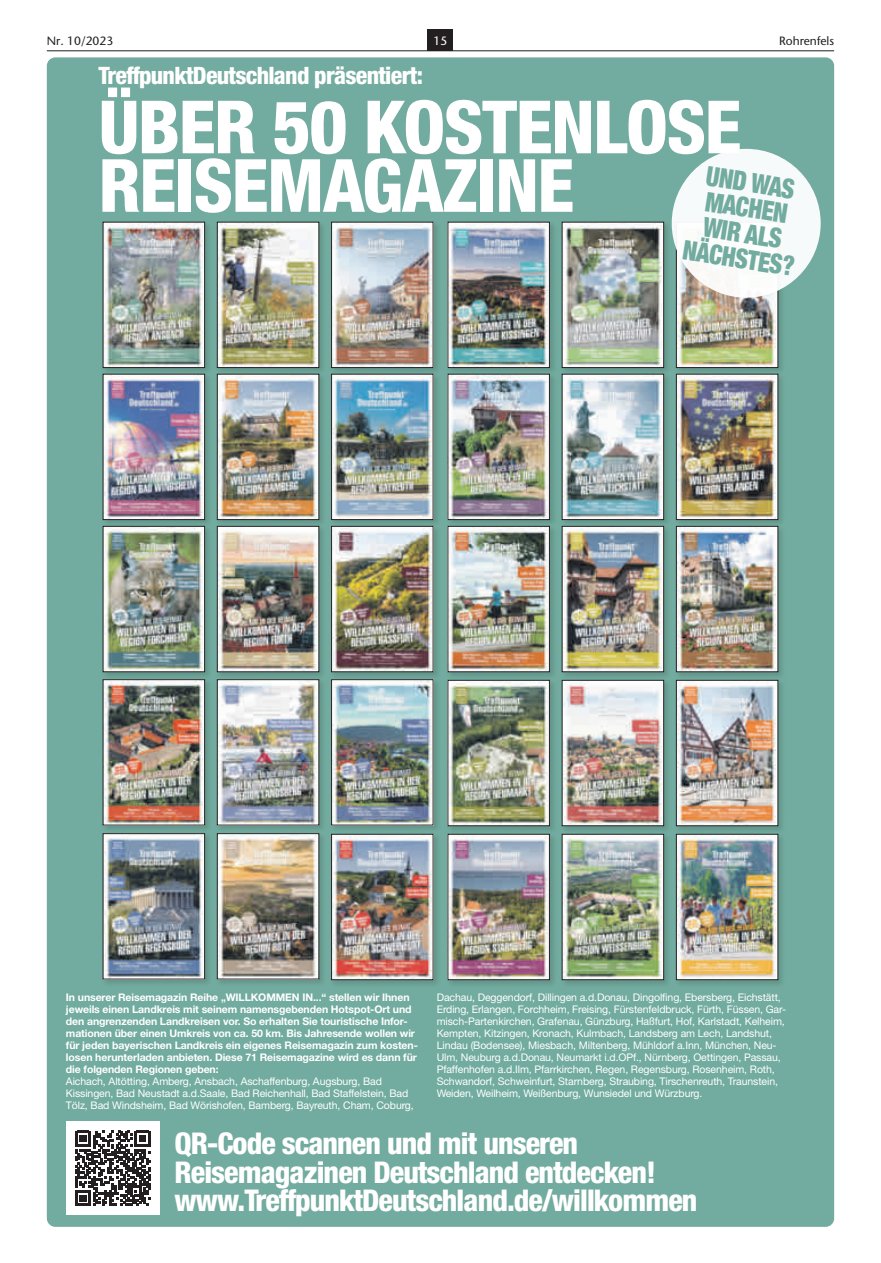
<style>
.page{position:relative;width:881px;height:1263px;background:#fff}
.page>*{position:absolute;margin:0;border:0;box-sizing:border-box;transform-origin:0 0}
.t1{font:800 condensed 73.5px/58.5px "Helvetica Neue LT";letter-spacing:-.02em;color:#fff}
.t2{font:800 condensed 30px/28.5px "Helvetica Neue LT";letter-spacing:-.03em;color:#fff}
.t3{font:900 condensed 27px/25.5px "Helvetica Neue";color:#72ab9f;text-align:center;scale:.9 1}
.t4{font:800 condensed 24px "Helvetica Neue LT";letter-spacing:-.03em;color:#fff}
.t5{font:12px "Stone Sans LT";color:#231f20}
.t6{font:12px "Stone Sans LT";color:#fff}
.t7{font:10.5px/12px "Helvetica Neue LT";letter-spacing:-.01em;color:#fff}
.t8{font:700 10.5px/12px "Helvetica Neue LT";letter-spacing:-.01em;color:#fff}
</style>
<div class="page">
<div style="left:427px;top:29px;width:26px;height:22px;background:#231f20"></div>
<hr style="left:47px;top:51px;width:786px;height:1px;background:#231f20">
<div style="left:47px;top:57px;width:786px;height:1170px;background:#72ab9f;border-radius:9px"></div>
<div style="left:66px;top:1121px;width:93px;height:94px;background:#fff"></div>
<svg style="left:75px;top:1131px;width:75px;height:75px"></svg>
<div style="left:101px;top:220px;width:111px;height:156px;background:#231f20;opacity:.15"></div>
<img style="left:105px;top:224px;width:98px;height:142px">
<div style="left:103px;top:222px;width:102px;height:146px;border:1px solid #231f20"></div>
<div style="left:215px;top:220px;width:111px;height:156px;background:#231f20;opacity:.15"></div>
<img style="left:219px;top:224px;width:98px;height:142px">
<div style="left:217px;top:222px;width:102px;height:146px;border:1px solid #231f20"></div>
<div style="left:329px;top:220px;width:111px;height:156px;background:#231f20;opacity:.15"></div>
<img style="left:333px;top:224px;width:98px;height:142px">
<div style="left:331px;top:222px;width:102px;height:146px;border:1px solid #231f20"></div>
<div style="left:445px;top:220px;width:112px;height:156px;background:#231f20;opacity:.15"></div>
<img style="left:449px;top:224px;width:98px;height:142px">
<div style="left:560px;top:220px;width:111px;height:156px;background:#231f20;opacity:.15"></div>
<img style="left:563px;top:224px;width:98px;height:142px">
<div style="left:674px;top:220px;width:111px;height:156px;background:#231f20;opacity:.15"></div>
<img style="left:677px;top:254px;width:99px;height:112px">
<div style="left:675px;top:222px;width:103px;height:146px;border:1px solid #231f20"></div>
<div style="left:101px;top:372px;width:111px;height:156px;background:#231f20;opacity:.15"></div>
<img style="left:105px;top:376px;width:98px;height:142px">
<div style="left:103px;top:374px;width:102px;height:146px;border:1px solid #231f20"></div>
<div style="left:215px;top:372px;width:111px;height:156px;background:#231f20;opacity:.15"></div>
<img style="left:219px;top:376px;width:98px;height:142px">
<div style="left:217px;top:374px;width:102px;height:146px;border:1px solid #231f20"></div>
<div style="left:329px;top:372px;width:111px;height:156px;background:#231f20;opacity:.15"></div>
<img style="left:333px;top:376px;width:98px;height:142px">
<div style="left:331px;top:374px;width:102px;height:146px;border:1px solid #231f20"></div>
<div style="left:445px;top:372px;width:112px;height:156px;background:#231f20;opacity:.15"></div>
<img style="left:449px;top:376px;width:98px;height:142px">
<div style="left:560px;top:372px;width:111px;height:156px;background:#231f20;opacity:.15"></div>
<img style="left:563px;top:376px;width:98px;height:142px">
<div style="left:674px;top:372px;width:111px;height:156px;background:#231f20;opacity:.15"></div>
<img style="left:677px;top:376px;width:99px;height:142px">
<div style="left:675px;top:374px;width:103px;height:146px;border:1px solid #231f20"></div>
<div style="left:101px;top:524px;width:111px;height:156px;background:#231f20;opacity:.15"></div>
<img style="left:105px;top:528px;width:98px;height:142px">
<div style="left:103px;top:526px;width:102px;height:146px;border:1px solid #231f20"></div>
<div style="left:215px;top:524px;width:111px;height:156px;background:#231f20;opacity:.15"></div>
<img style="left:219px;top:528px;width:98px;height:142px">
<div style="left:217px;top:526px;width:102px;height:146px;border:1px solid #231f20"></div>
<div style="left:329px;top:524px;width:111px;height:156px;background:#231f20;opacity:.15"></div>
<img style="left:333px;top:528px;width:98px;height:142px">
<div style="left:331px;top:526px;width:102px;height:146px;border:1px solid #231f20"></div>
<div style="left:445px;top:524px;width:112px;height:156px;background:#231f20;opacity:.15"></div>
<img style="left:449px;top:528px;width:98px;height:142px">
<div style="left:447px;top:526px;width:102px;height:146px;border:1px solid #231f20"></div>
<div style="left:560px;top:524px;width:111px;height:156px;background:#231f20;opacity:.15"></div>
<img style="left:563px;top:528px;width:98px;height:142px">
<div style="left:561px;top:526px;width:102px;height:146px;border:1px solid #231f20"></div>
<div style="left:674px;top:524px;width:111px;height:156px;background:#231f20;opacity:.15"></div>
<img style="left:677px;top:528px;width:99px;height:142px">
<div style="left:675px;top:526px;width:103px;height:146px;border:1px solid #231f20"></div>
<div style="left:101px;top:678px;width:111px;height:155px;background:#231f20;opacity:.15"></div>
<img style="left:105px;top:681px;width:98px;height:142px">
<div style="left:103px;top:679px;width:102px;height:146px;border:1px solid #231f20"></div>
<div style="left:215px;top:678px;width:111px;height:155px;background:#231f20;opacity:.15"></div>
<img style="left:219px;top:681px;width:98px;height:142px">
<div style="left:217px;top:679px;width:102px;height:146px;border:1px solid #231f20"></div>
<div style="left:329px;top:678px;width:111px;height:155px;background:#231f20;opacity:.15"></div>
<img style="left:333px;top:681px;width:98px;height:142px">
<div style="left:331px;top:679px;width:102px;height:146px;border:1px solid #231f20"></div>
<div style="left:445px;top:678px;width:112px;height:156px;background:#231f20;opacity:.15"></div>
<img style="left:449px;top:682px;width:98px;height:142px">
<div style="left:447px;top:680px;width:102px;height:146px;border:1px solid #231f20"></div>
<div style="left:560px;top:678px;width:111px;height:156px;background:#231f20;opacity:.15"></div>
<img style="left:563px;top:682px;width:98px;height:142px">
<div style="left:561px;top:680px;width:102px;height:146px;border:1px solid #231f20"></div>
<div style="left:674px;top:678px;width:111px;height:156px;background:#231f20;opacity:.15"></div>
<img style="left:677px;top:682px;width:99px;height:142px">
<div style="left:675px;top:680px;width:103px;height:146px;border:1px solid #231f20"></div>
<div style="left:101px;top:831px;width:111px;height:156px;background:#231f20;opacity:.15"></div>
<img style="left:105px;top:835px;width:98px;height:142px">
<div style="left:103px;top:833px;width:102px;height:146px;border:1px solid #231f20"></div>
<div style="left:215px;top:831px;width:111px;height:156px;background:#231f20;opacity:.15"></div>
<img style="left:219px;top:835px;width:98px;height:142px">
<div style="left:217px;top:833px;width:102px;height:146px;border:1px solid #231f20"></div>
<div style="left:329px;top:832px;width:111px;height:156px;background:#231f20;opacity:.15"></div>
<img style="left:333px;top:836px;width:98px;height:142px">
<div style="left:331px;top:834px;width:102px;height:146px;border:1px solid #231f20"></div>
<div style="left:445px;top:832px;width:112px;height:156px;background:#231f20;opacity:.15"></div>
<img style="left:449px;top:836px;width:98px;height:142px">
<div style="left:447px;top:834px;width:102px;height:146px;border:1px solid #231f20"></div>
<div style="left:560px;top:832px;width:111px;height:156px;background:#231f20;opacity:.15"></div>
<img style="left:563px;top:836px;width:98px;height:142px">
<div style="left:561px;top:834px;width:102px;height:146px;border:1px solid #231f20"></div>
<div style="left:674px;top:832px;width:111px;height:156px;background:#231f20;opacity:.15"></div>
<img style="left:677px;top:836px;width:99px;height:142px">
<div style="left:675px;top:834px;width:103px;height:146px;border:1px solid #231f20"></div>
<div style="left:671px;top:149px;width:149px;height:149px;background:#f7fafa;border-radius:50%"></div>
<p class="t5" style="left:47px;top:33px;width:68px">Nr. 10/2023</p>
<p class="t6" style="left:433px;top:33px;width:15px">15</p>
<p class="t5" style="left:778px;top:33px;width:57px">Rohrenfels</p>
<h3 class="t4" style="left:99px;top:61px;width:326px">TreffpunktDeutschland präsentiert:</h3>
<h1 class="t1" style="left:99px;top:97px;width:644px">ÜBER 50 KOSTENLOSE<br>REISEMAGAZINE</h1>
<h3 class="t3" style="left:696px;top:160px;width:127px;rotate:9deg">UND WAS<br>MACHEN<br>WIR ALS<br>NÄCHSTES?</h3>
<p class="t8" style="left:66px;top:991px;width:353px">In unserer Reisemagazin Reihe „WILLKOMMEN IN...“ stellen wir Ihnen jeweils einen Landkreis mit seinem namensgebenden Hotspot-Ort und den angrenzenden Landkreisen vor. So erhalten Sie touristische Infor&shy;mationen über einen Umkreis von ca. 50 km. Bis Jahresende wollen wir für jeden bayerischen Landkreis ein eigenes Reisemagazin zum kosten&shy;losen herunterladen anbieten. Diese 71 Reisemagazine wird es dann für die folgenden Regionen geben:</p>
<p class="t7" style="left:66px;top:1075px;width:349px">Aichach, Altötting, Amberg, Ansbach, Aschaffenburg, Augsburg, Bad<br>Kissingen, Bad Neustadt a.d.Saale, Bad Reichenhall, Bad Staffelstein, Bad<br>Tölz, Bad Windsheim, Bad Wörishofen, Bamberg, Bayreuth, Cham, Coburg,</p>
<p class="t7" style="left:436px;top:991px;width:351px">Dachau, Deggendorf, Dillingen a.d.Donau, Dingolfing, Ebersberg, Eichstätt, Erding, Erlangen, Forchheim, Freising, Fürstenfeldbruck, Fürth, Füssen, Gar&shy;misch-Partenkirchen, Grafenau, Günzburg, Haßfurt, Hof, Karlstadt, Kelheim, Kempten, Kitzingen, Kronach, Kulmbach, Landsberg am Lech, Landshut, Lindau (Bodensee), Miesbach, Miltenberg, Mühldorf a.Inn, München, Neu-Ulm, Neuburg a.d.Donau, Neumarkt i.d.OPf., Nürnberg, Oettingen, Passau, Pfaffenhofen a.d.Ilm, Pfarrkirchen, Regen, Regensburg, Rosenheim, Roth, Schwandorf, Schweinfurt, Starnberg, Straubing, Tirschenreuth, Traunstein, Weiden, Weilheim, Weißenburg, Wunsiedel und Würzburg.</p>
<h2 class="t2" style="left:174px;top:1129px;width:524px">QR-Code scannen und mit unseren<br>Reisemagazinen Deutschland entdecken! www.TreffpunktDeutschland.de/willkommen</h2>
</div>
